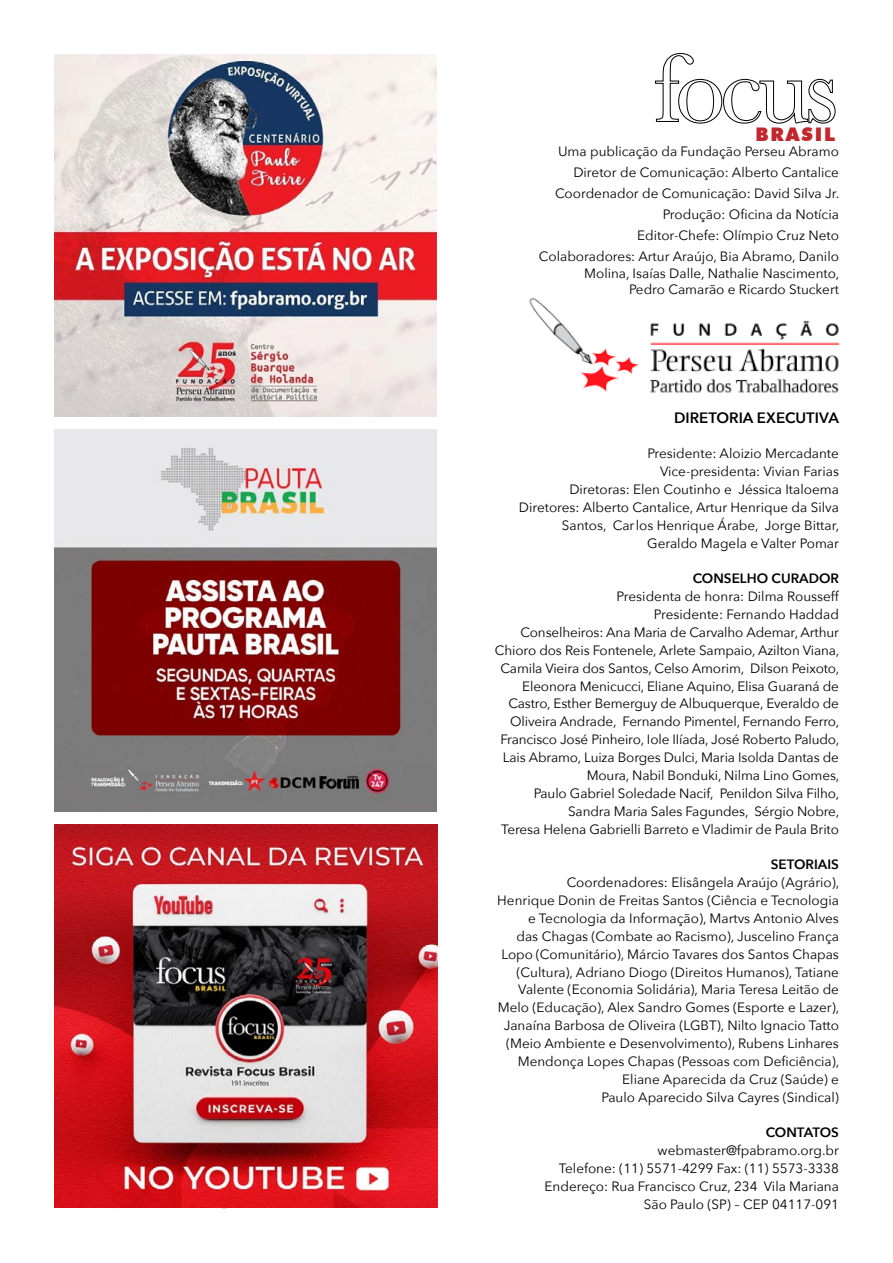
<style>
.page{position:relative;width:893px;height:1263px;background:#fff}
.page>*{position:absolute;margin:0;border:0;box-sizing:border-box;transform-origin:0 0}
.t1{font:900 18.75px "Futura BT";letter-spacing:.1em;color:#c1272d}
.t2{font:600 15px "Avenir Next";color:#000}
.t3{font:13.5px/17.9px "Avenir Next";color:#000;text-align:right}
.t4{font:600 13.5px "Avenir Next";color:#000}
</style>
<div class="page">
<svg style="left:655px;top:53px;width:181px;height:71px"></svg>
<img style="left:529px;top:297px;width:311px;height:96px">
<img style="left:55px;top:429px;width:382px;height:382px">
<img style="left:55px;top:824px;width:383px;height:383px">
<img style="left:55px;top:54px;width:381px;height:363px">
<h1 class="t1" style="left:755px;top:122px;width:81px">BRASIL</h1>
<p class="t3" style="left:539px;top:140px;width:302px;line-height:21px">Uma publicação da Fundação Perseu Abramo Diretor de Comunicação: Alberto Cantalice Coordenador de Comunicação: David Silva Jr.<br>Produção: Oficina da Notícia<br>Editor-Chefe: Olímpio Cruz Neto Colaboradores: Artur Araújo, Bia Abramo, Danilo</p>
<p class="t3" style="left:584px;top:264px;width:257px;line-height:16.8px">Molina, Isaías Dalle, Nathalie Nascimento,<br>Pedro Camarão e Ricardo Stuckert</p>
<p class="t2" style="left:674px;top:405px;width:166px">DIRETORIA EXECUTIVA</p>
<p class="t3" style="left:519px;top:444px;width:322px">Presidente: Aloizio Mercadante<br>Vice-presidenta: Vivian Farias<br>Diretoras: Elen Coutinho e Jéssica Italoema Diretores: Alberto Cantalice, Artur Henrique da Silva Santos, Carlos Henrique Árabe, Jorge Bittar, Geraldo Magela e Valter Pomar</p>
<p class="t4" style="left:693px;top:567px;width:148px">CONSELHO CURADOR</p>
<p class="t3" style="left:495px;top:587px;width:346px">Presidenta de honra: Dilma Rousseff<br>Presidente: Fernando Haddad<br>Conselheiros: Ana Maria de Carvalho Ademar, Arthur Chioro dos Reis Fontenele, Arlete Sampaio, Azilton Viana, Camila Vieira dos Santos, Celso Amorim, Dilson Peixoto, Eleonora Menicucci, Eliane Aquino, Elisa Guaraná de Castro, Esther Bemerguy de Albuquerque, Everaldo de Oliveira Andrade, Fernando Pimentel, Fernando Ferro, Francisco José Pinheiro, Iole IIíada, José Roberto Paludo, Lais Abramo, Luiza Borges Dulci, Maria Isolda Dantas de Moura, Nabil Bonduki, Nilma Lino Gomes,<br>Paulo Gabriel Soledade Nacif, Penildon Silva Filho, Sandra Maria Sales Fagundes, Sérgio Nobre,<br>Teresa Helena Gabrielli Barreto e Vladimir de Paula Brito</p>
<p class="t4" style="left:771px;top:853px;width:70px">SETORIAIS</p>
<p class="t3" style="left:497px;top:873px;width:344px">Coordenadores: Elisângela Araújo (Agrário),<br>Henrique Donin de Freitas Santos (Ciência e Tecnologia e Tecnologia da Informação), Martvs Antonio Alves<br>das Chagas (Combate ao Racismo), Juscelino França Lopo (Comunitário), Márcio Tavares dos Santos Chapas (Cultura), Adriano Diogo (Direitos Humanos), Tatiane Valente (Economia Solidária), Maria Teresa Leitão de Melo (Educação), Alex Sandro Gomes (Esporte e Lazer), Janaína Barbosa de Oliveira (LGBT), Nilto Ignacio Tatto (Meio Ambiente e Desenvolvimento), Rubens Linhares Mendonça Lopes Chapas (Pessoas com Deficiência), Eliane Aparecida da Cruz (Saúde) e<br>Paulo Aparecido Silva Cayres (Sindical)</p>
<p class="t4" style="left:766px;top:1121px;width:75px">CONTATOS</p>
<p class="t3" style="left:545px;top:1141px;width:296px">webmaster@fpabramo.org.br<br>Telefone: (11) 5571-4299 Fax: (11) 5573-3338<br>Endereço: Rua Francisco Cruz, 234 Vila Mariana São Paulo (SP) – CEP 04117-091</p>
</div>
